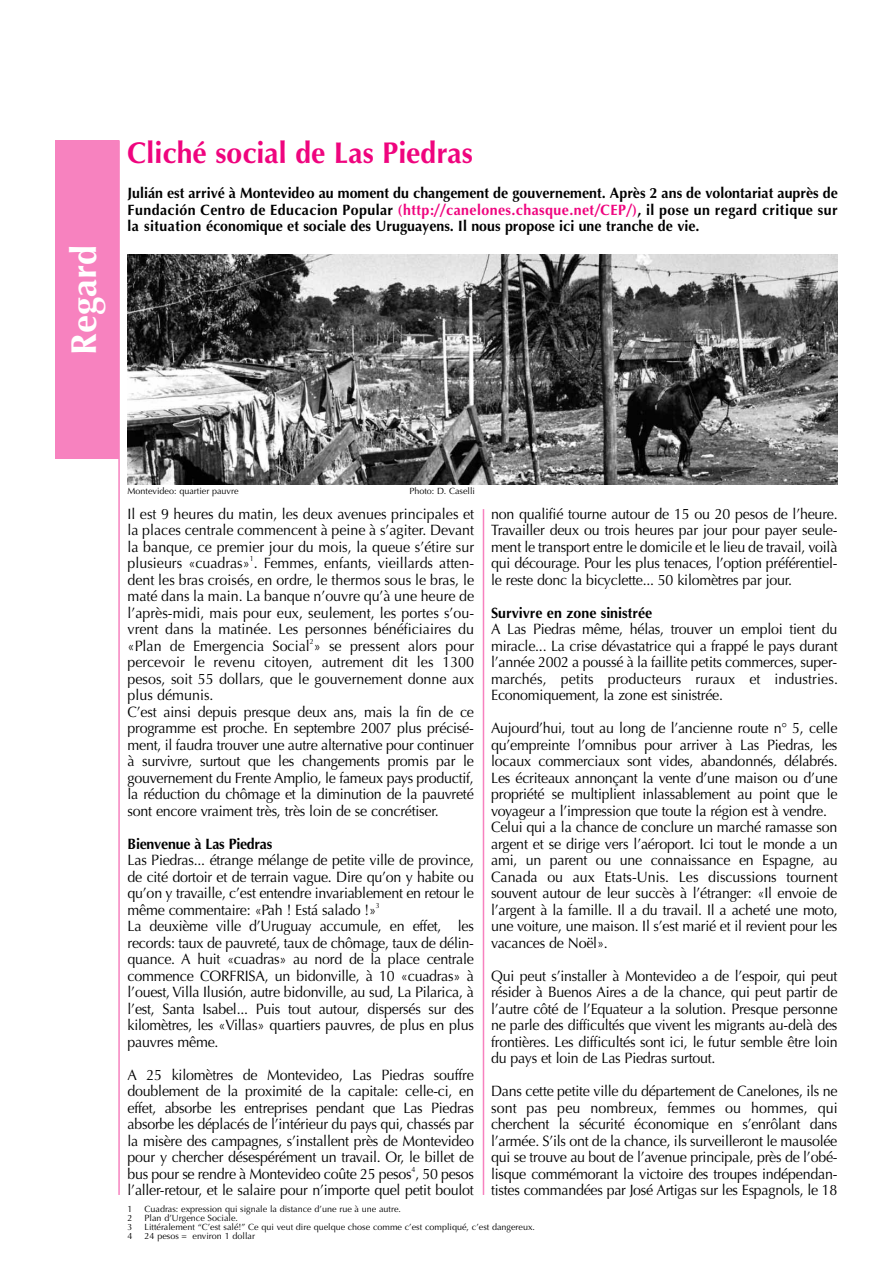
<style>
.page{position:relative;width:893px;height:1263px;background:#fff}
.page>*{position:absolute;margin:0;border:0;box-sizing:border-box;transform-origin:0 0}
.t1{font:700 36px "Optima";color:#fff}
.t2{font:700 30px "Optima";color:#ef047e;scale:.95 1}
.t3{font:15px/16.5px "Optima";letter-spacing:-.015em;color:#000;text-align:justify;scale:.95 1}
.t4{font:700 15px/16.5px "Optima";color:#000;text-align:justify;scale:.95 1}
.t5{font:9px "Optima";color:#000}
.t6{font:7.5px "Optima";color:#000;scale:.95 1}
.s1{color:#ef047e}
</style>
<div class="page">
<hr style="left:118px;top:140px;width:2px;height:1055px;background:#f782bf">
<hr style="left:483px;top:509px;width:1px;height:686px;background:#f782bf">
<div style="left:55px;top:140px;width:64px;height:319px;background:#f782bf"></div>
<img style="left:128px;top:255px;width:710px;height:230px">
<h1 class="t1" style="left:63px;top:355px;width:111px;rotate:-90deg">Regard</h1>
<h2 class="t2" style="left:128px;top:135px;width:365px">Cliché social de Las Piedras</h2>
<p class="t4" style="left:128px;top:185px;width:749px">Julián est arrivé à Montevideo au moment du changement de gouvernement. Après 2 ans de volontariat auprès de Fundación Centro de Educacion Popular <span class="s1">(http://canelones.chasque.net/CEP/)</span>, il pose un regard critique sur la situation économique et sociale des Uruguayens. Il nous propose ici une tranche de vie.</p>
<p class="t5" style="left:128px;top:486px;width:113px">Montevideo: quartier pauvre</p>
<p class="t5" style="left:409px;top:486px;width:67px">Photo: D. Caselli</p>
<p class="t3" style="left:128px;top:505px;width:366px">Il est 9 heures du matin, les deux avenues principales et la places centrale commencent à peine à s’agiter. Devant la banque, ce premier jour du mois, la queue s’étire sur plusieurs «cuadras» . Femmes, enfants, vieillards atten-</p>
<p class="t6" style="left:250px;top:554px;width:6px">1</p>
<p class="t3" style="left:128px;top:571px;width:366px">dent les bras croisés, en ordre, le thermos sous le bras, le maté dans la main. La banque n’ouvre qu’à une heure de l’après-midi, mais pour eux, seulement, les portes s’ou&shy;vrent dans la matinée. Les personnes bénéficiaires du «Plan de Emergencia Social » se pressent alors pour</p>
<p class="t6" style="left:310px;top:637px;width:6px">2</p>
<p class="t3" style="left:128px;top:654px;width:366px;text-align:left">percevoir le revenu citoyen, autrement dit les 1300 pesos, soit 55 dollars, que le gouvernement donne aux plus démunis.<br>C’est ainsi depuis presque deux ans, mais la fin de ce programme est proche. En septembre 2007 plus précisé&shy;ment, il faudra trouver une autre alternative pour continuer à survivre, surtout que les changements promis par le gouvernement du Frente Amplio, le fameux pays productif, la réduction du chômage et la diminution de la pauvreté sont encore vraiment très, très loin de se concrétiser.</p>
<p class="t4" style="left:128px;top:835px;width:154px">Bienvenue à Las Piedras</p>
<p class="t3" style="left:128px;top:852px;width:366px">Las Piedras... étrange mélange de petite ville de province, de cité dortoir et de terrain vague. Dire qu’on y habite ou qu’on y travaille, c’est entendre invariablement en retour le même commentaire: «Pah ! Está salado !»</p>
<p class="t6" style="left:376px;top:901px;width:6px">3</p>
<p class="t3" style="left:128px;top:918px;width:366px">La deuxième ville d’Uruguay accumule, en effet, les records: taux de pauvreté, taux de chômage, taux de délin&shy;quance. A huit «cuadras» au nord de la place centrale commence CORFRISA, un bidonville, à 10 «cuadras» à l’ouest, Villa Ilusión, autre bidonville, au sud, La Pilarica, à l’est, Santa Isabel... Puis tout autour, dispersés sur des kilomètres, les «Villas» quartiers pauvres, de plus en plus pauvres même.</p>
<p class="t3" style="left:128px;top:1066px;width:366px">A 25 kilomètres de Montevideo, Las Piedras souffre doublement de la proximité de la capitale: celle-ci, en effet, absorbe les entreprises pendant que Las Piedras absorbe les déplacés de l’intérieur du pays qui, chassés par la misère des campagnes, s’installent près de Montevideo pour y chercher désespérément un travail. Or, le billet de bus pour se rendre à Montevideo coûte 25 pesos , 50 pesos</p>
<p class="t6" style="left:412px;top:1165px;width:6px">4</p>
<p class="t3" style="left:128px;top:1182px;width:366px">l’aller-retour, et le salaire pour n’importe quel petit boulot</p>
<p class="t3" style="left:491px;top:505px;width:366px">non qualifié tourne autour de 15 ou 20 pesos de l’heure.<br>Travailler deux ou trois heures par jour pour payer seule&shy;ment le transport entre le domicile et le lieu de travail, voilà qui décourage. Pour les plus tenaces, l’option préférentiel&shy;le reste donc la bicyclette... 50 kilomètres par jour.</p>
<p class="t4" style="left:491px;top:604px;width:171px">Survivre en zone sinistrée</p>
<p class="t3" style="left:491px;top:621px;width:367px">A Las Piedras même, hélas, trouver un emploi tient du miracle... La crise dévastatrice qui a frappé le pays durant l’année 2002 a poussé à la faillite petits commerces, super&shy;marchés, petits producteurs ruraux et industries.<br>Economiquement, la zone est sinistrée.</p>
<p class="t3" style="left:491px;top:720px;width:366px;text-align:left">Aujourd’hui, tout au long de l’ancienne route n° 5, celle qu’empreinte l’omnibus pour arriver à Las Piedras, les locaux commerciaux sont vides, abandonnés, délabrés.<br>Les écriteaux annonçant la vente d’une maison ou d’une propriété se multiplient inlassablement au point que le voyageur a l’impression que toute la région est à vendre.<br>Celui qui a la chance de conclure un marché ramasse son argent et se dirige vers l’aéroport. Ici tout le monde a un ami, un parent ou une connaissance en Espagne, au Canada ou aux Etats-Unis. Les discussions tournent souvent autour de leur succès à l’étranger: «Il envoie de l’argent à la famille. Il a du travail. Il a acheté une moto, une voiture, une maison. Il s’est marié et il revient pour les vacances de Noël».</p>
<p class="t3" style="left:491px;top:967px;width:366px">Qui peut s’installer à Montevideo a de l’espoir, qui peut résider à Buenos Aires a de la chance, qui peut partir de l’autre côté de l’Equateur a la solution. Presque personne ne parle des difficultés que vivent les migrants au-delà des frontières. Les difficultés sont ici, le futur semble être loin du pays et loin de Las Piedras surtout.</p>
<p class="t3" style="left:491px;top:1083px;width:366px">Dans cette petite ville du département de Canelones, ils ne sont pas peu nombreux, femmes ou hommes, qui cherchent la sécurité économique en s’enrôlant dans l’armée. S’ils ont de la chance, ils surveilleront le mausolée qui se trouve au bout de l’avenue principale, près de l’obé&shy;lisque commémorant la victoire des troupes indépendan&shy;tistes commandées par José Artigas sur les Espagnols, le 18</p>
<p class="t5" style="left:128px;top:1203px;width:7px">1</p>
<p class="t5" style="left:145px;top:1203px;width:258px">Cuadras: expression qui signale la distance d’une rue à une autre.</p>
<p class="t5" style="left:128px;top:1212px;width:7px">2</p>
<p class="t5" style="left:145px;top:1212px;width:95px">Plan d’Urgence Sociale.</p>
<p class="t5" style="left:128px;top:1221px;width:7px">3</p>
<p class="t5" style="left:145px;top:1221px;width:392px">Littéralement “C’est salé!” Ce qui veut dire quelque chose comme c’est compliqué, c’est dangereux.</p>
<p class="t5" style="left:128px;top:1230px;width:7px">4</p>
<p class="t5" style="left:145px;top:1230px;width:112px">24 pesos = environ 1 dollar</p>
</div>
